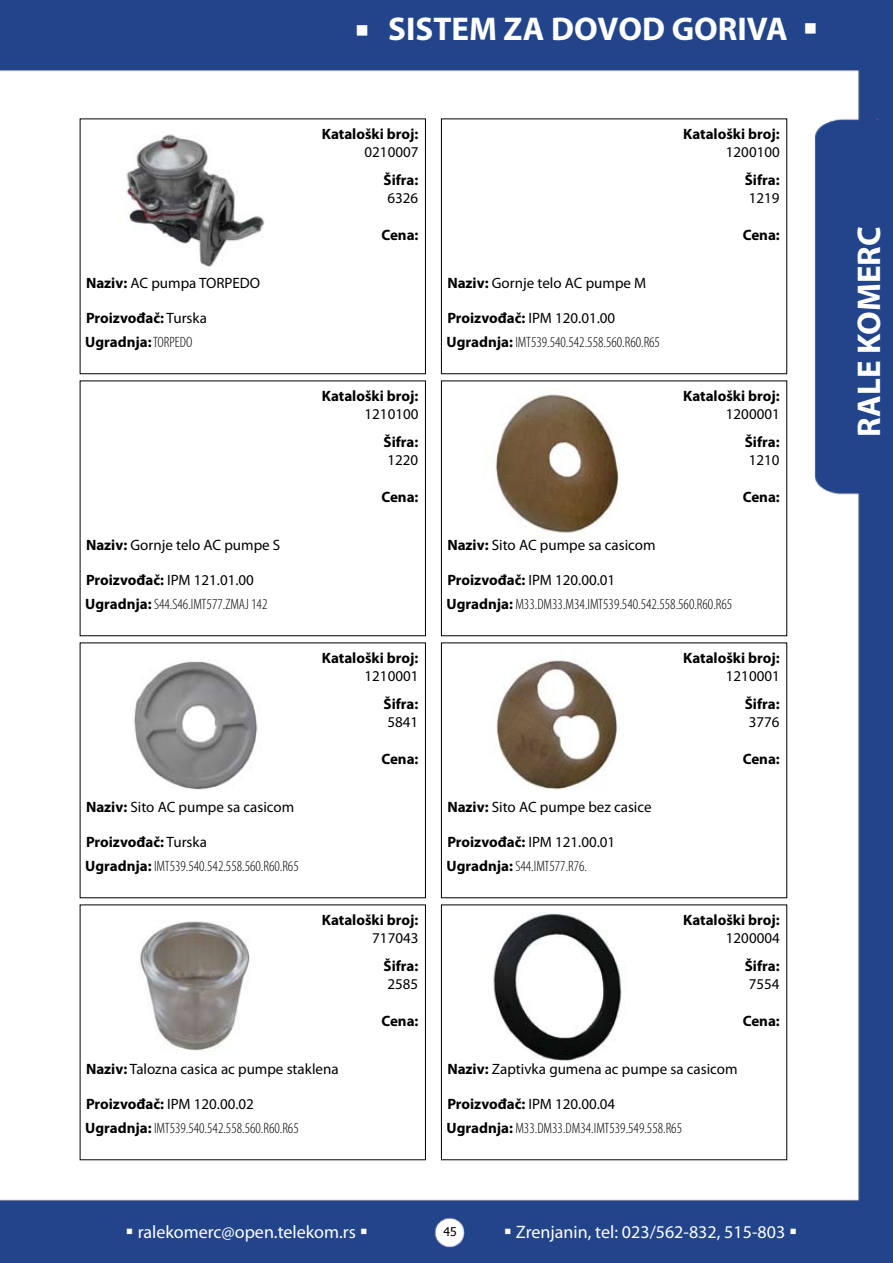
<style>
.page{position:relative;width:893px;height:1263px;background:#fff}
.page>*{position:absolute;margin:0;border:0;box-sizing:border-box;transform-origin:0 0}
.t1{font:700 33px "Myriad Pro";color:#fff}
.t2{font:18px "Myriad Pro";color:#fff}
.t3{font:18px "Wingdings";color:#fff}
.t4{font:300 condensed 15px/24px "Myriad Pro";color:#000}
.t5{font:15px "Myriad Pro";color:#000}
.t6{font:700 15px/24px "Myriad Pro";color:#000}
.t7{font:12px "Tahoma";color:#000}
.s1{font-weight:700}
.s2{font-weight:400}
.s3{font-weight:300;font-stretch:condensed}
.s4{font-weight:700;font-stretch:normal}
.s5{font-weight:400;font-stretch:normal}
</style>
<div class="page">
<img style="left:0;top:0;width:893px;height:1263px">
<img style="left:117px;top:127px;width:158px;height:148px">
<img style="left:483px;top:389px;width:148px;height:148px">
<img style="left:123px;top:651px;width:146px;height:148px">
<img style="left:485px;top:651px;width:144px;height:148px">
<img style="left:129px;top:913px;width:134px;height:148px">
<img style="left:488px;top:913px;width:139px;height:148px">
<h1 class="t1" style="left:388px;top:8px;width:401px">SISTEM ZA DOVOD GORIVA</h1>
<p class="t3" style="left:355px;top:21px;width:15px">■</p>
<p class="t3" style="left:804px;top:19px;width:15px">■</p>
<p class="t6" style="left:322px;top:121px;width:98px">Kataloški broj:</p>
<p class="t5" style="left:365px;top:142px;width:55px">0210007</p>
<p class="t6" style="left:683px;top:121px;width:98px">Kataloški broj:</p>
<p class="t5" style="left:726px;top:142px;width:55px">1200100</p>
<p class="t6" style="left:384px;top:167px;width:36px">Šifra:</p>
<p class="t5" style="left:387px;top:188px;width:32px">6326</p>
<p class="t6" style="left:745px;top:167px;width:36px">Šifra:</p>
<p class="t5" style="left:749px;top:188px;width:32px">1219</p>
<p class="t6" style="left:381px;top:223px;width:39px">Cena:</p>
<p class="t6" style="left:743px;top:223px;width:39px">Cena:</p>
<p class="t5" style="left:86px;top:274px;width:176px"><span class="s1">Naziv:</span> AC pumpa TORPEDO</p>
<p class="t6" style="left:85px;top:305px;width:123px">Proizvođač: <span class="s2">Turska<br></span>Ugradnja: <span class="s3">TORPEDO</span></p>
<p class="t5" style="left:447px;top:274px;width:200px"><span class="s1">Naziv:</span> Gornje telo AC pumpe M</p>
<p class="t4" style="left:447px;top:306px;width:215px"><span class="s4">Proizvođač:</span> <span class="s5">IPM 120.01.00<br></span><span class="s4">Ugradnja:</span> IMT539.540.542.558.560.R60.R65</p>
<p class="t6" style="left:322px;top:383px;width:98px">Kataloški broj:</p>
<p class="t5" style="left:365px;top:404px;width:55px">1210100</p>
<p class="t6" style="left:683px;top:383px;width:98px">Kataloški broj:</p>
<p class="t5" style="left:726px;top:404px;width:55px">1200001</p>
<p class="t6" style="left:384px;top:429px;width:36px">Šifra:</p>
<p class="t5" style="left:387px;top:450px;width:32px">1220</p>
<p class="t6" style="left:745px;top:429px;width:36px">Šifra:</p>
<p class="t5" style="left:749px;top:450px;width:32px">1210</p>
<p class="t6" style="left:381px;top:485px;width:39px">Cena:</p>
<p class="t6" style="left:743px;top:485px;width:39px">Cena:</p>
<p class="t5" style="left:86px;top:536px;width:196px"><span class="s1">Naziv:</span> Gornje telo AC pumpe S</p>
<p class="t4" style="left:85px;top:568px;width:184px"><span class="s4">Proizvođač:</span> <span class="s5">IPM 121.01.00<br></span><span class="s4">Ugradnja:</span> S44.S46.IMT577.ZMAJ 142</p>
<p class="t5" style="left:447px;top:536px;width:210px"><span class="s1">Naziv:</span> Sito AC pumpe sa casicom</p>
<p class="t4" style="left:447px;top:568px;width:287px"><span class="s4">Proizvođač:</span> <span class="s5">IPM 120.00.01<br></span><span class="s4">Ugradnja:</span> M33.DM33.M34.IMT539.540.542.558.560.R60.R65</p>
<p class="t6" style="left:322px;top:645px;width:98px">Kataloški broj:</p>
<p class="t5" style="left:365px;top:666px;width:55px">1210001</p>
<p class="t6" style="left:683px;top:645px;width:98px">Kataloški broj:</p>
<p class="t5" style="left:726px;top:666px;width:55px">1210001</p>
<p class="t6" style="left:384px;top:691px;width:36px">Šifra:</p>
<p class="t5" style="left:387px;top:712px;width:32px">5841</p>
<p class="t6" style="left:745px;top:691px;width:36px">Šifra:</p>
<p class="t5" style="left:749px;top:712px;width:32px">3776</p>
<p class="t6" style="left:381px;top:747px;width:39px">Cena:</p>
<p class="t6" style="left:743px;top:747px;width:39px">Cena:</p>
<p class="t5" style="left:86px;top:798px;width:210px"><span class="s1">Naziv:</span> Sito AC pumpe sa casicom</p>
<p class="t4" style="left:85px;top:830px;width:215px"><span class="s4">Proizvođač:</span> <span class="s5">Turska<br></span><span class="s4">Ugradnja:</span> IMT539.540.542.558.560.R60.R65</p>
<p class="t5" style="left:447px;top:798px;width:206px"><span class="s1">Naziv:</span> Sito AC pumpe bez casice</p>
<p class="t6" style="left:447px;top:829px;width:170px">Proizvođač: <span class="s2">IPM 121.00.01<br></span>Ugradnja: <span class="s3">S44.IMT577.R76.</span></p>
<p class="t6" style="left:322px;top:907px;width:98px">Kataloški broj:</p>
<p class="t5" style="left:372px;top:928px;width:48px">717043</p>
<p class="t6" style="left:683px;top:907px;width:98px">Kataloški broj:</p>
<p class="t5" style="left:726px;top:928px;width:55px">1200004</p>
<p class="t6" style="left:384px;top:953px;width:36px">Šifra:</p>
<p class="t5" style="left:387px;top:974px;width:32px">2585</p>
<p class="t6" style="left:745px;top:953px;width:36px">Šifra:</p>
<p class="t5" style="left:749px;top:974px;width:32px">7554</p>
<p class="t6" style="left:381px;top:1009px;width:39px">Cena:</p>
<p class="t6" style="left:743px;top:1009px;width:39px">Cena:</p>
<p class="t5" style="left:86px;top:1060px;width:254px"><span class="s1">Naziv:</span> Talozna casica ac pumpe staklena</p>
<p class="t4" style="left:85px;top:1092px;width:215px"><span class="s4">Proizvođač:</span> <span class="s5">IPM 120.00.02<br></span><span class="s4">Ugradnja:</span> IMT539.540.542.558.560.R60.R65</p>
<p class="t5" style="left:447px;top:1060px;width:292px"><span class="s1">Naziv:</span> Zaptivka gumena ac pumpe sa casicom</p>
<p class="t4" style="left:447px;top:1092px;width:237px"><span class="s4">Proizvođač:</span> <span class="s5">IPM 120.00.04<br></span><span class="s4">Ugradnja:</span> M33.DM33.DM34.IMT539.549.558.R65</p>
<p class="t2" style="left:126px;top:1221px;width:244px">▪ ralekomerc@open.telekom.rs ▪</p>
<p class="t2" style="left:504px;top:1221px;width:295px">▪ Zrenjanin, tel: 023/562-832, 515-803 ▪</p>
<p class="t7" style="left:444px;top:1224px;width:15px">45</p>
<h1 class="t1" style="left:848px;top:437px;width:212px;rotate:-90deg">RALE KOMERC</h1>
</div>
